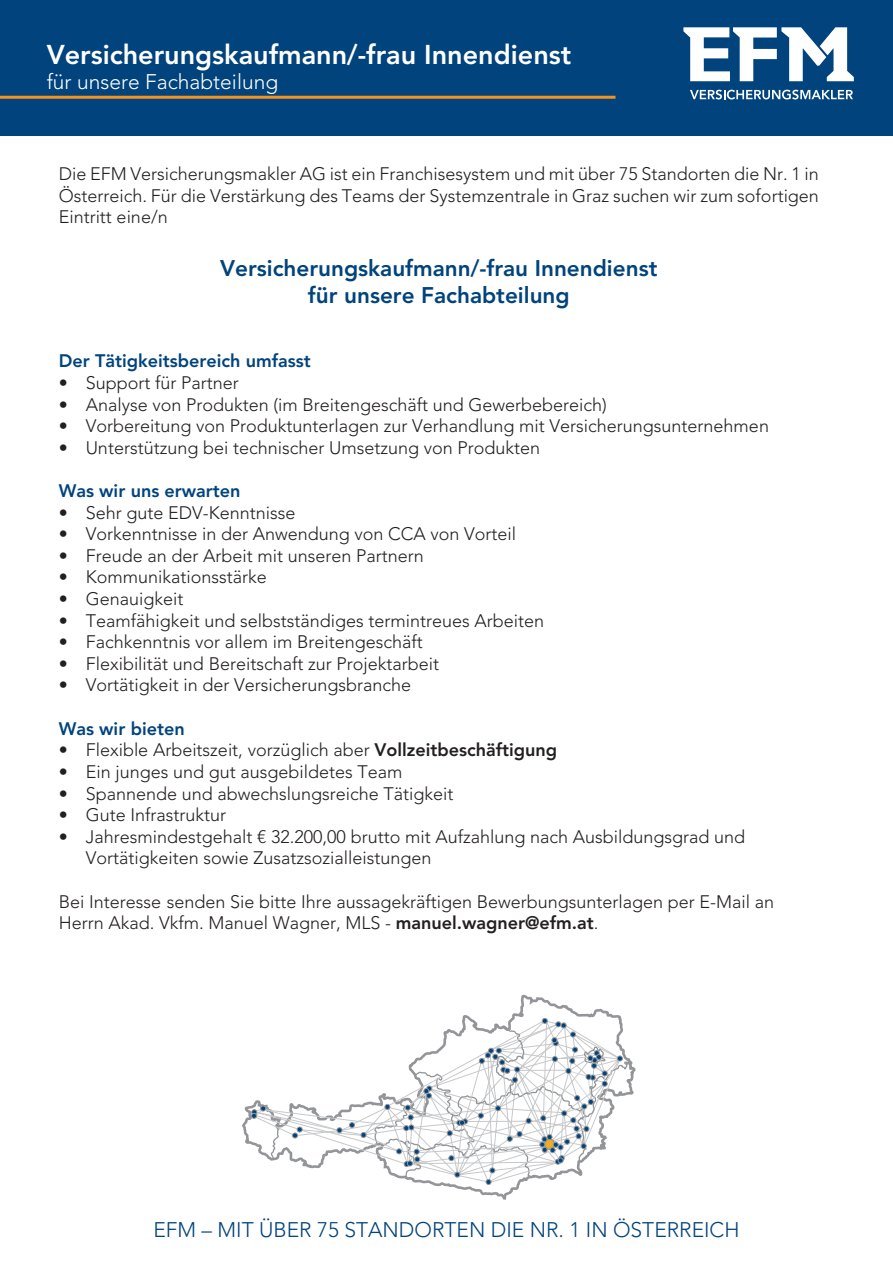
<style>
.page{position:relative;width:893px;height:1263px;background:#fff}
.page>*{position:absolute;margin:0;border:0;box-sizing:border-box;transform-origin:0 0}
.t1{font:800 27px "Avenir LT";color:#fff}
.t2{font:800 22.5px "Avenir LT";color:#01437c}
.t3{font:300 21px "Avenir LT";color:#01437c}
.t4{font:300 21px "Avenir LT";color:#fff}
.t5{font:300 18px/21.6px "Avenir LT";color:#231f20}
.t6{font:800 18px "Avenir LT";color:#01437c}
.s1{font-weight:800}
</style>
<div class="page">
<svg style="left:242px;top:1062px;width:393px;height:137px"></svg>
<svg style="left:462px;top:995px;width:170px;height:184px"></svg>
<svg style="left:251px;top:1018px;width:372px;height:167px"></svg>
<div style="left:0;top:0;width:893px;height:135px;background:#01437c"></div>
<svg style="left:690px;top:90px;width:163px;height:9px"></svg>
<svg style="left:683px;top:27px;width:171px;height:54px"></svg>
<hr style="left:0;top:96px;width:615px;height:3px;background:#f6911e">
<p class="t1" style="left:47px;top:38px;width:526px">Versicherungskaufmann/-frau Innendienst</p>
<p class="t4" style="left:47px;top:69px;width:233px">für unsere Fachabteilung</p>
<p class="t5" style="left:59px;top:163px;width:762px;text-align:justify">Die EFM Versicherungsmakler AG ist ein Franchisesystem und mit über 75 Standorten die Nr. 1 in Österreich. Für die Verstärkung des Teams der Systemzentrale in Graz suchen wir zum sofortigen Eintritt eine/n</p>
<p class="t2" style="left:220px;top:255px;width:439px">Versicherungskaufmann/-frau Innendienst</p>
<p class="t2" style="left:308px;top:282px;width:263px">für unsere Fachabteilung</p>
<p class="t6" style="left:59px;top:350px;width:254px">Der Tätigkeitsbereich umfasst</p>
<p class="t5" style="left:59px;top:372px;width:182px">• Support für Partner</p>
<p class="t5" style="left:59px;top:394px;width:550px">• Analyse von Produkten (im Breitengeschäft und Gewerbebereich)</p>
<p class="t5" style="left:59px;top:415px;width:712px">• Vorbereitung von Produktunterlagen zur Verhandlung mit Versicherungsunternehmen</p>
<p class="t5" style="left:59px;top:437px;width:483px">• Unterstützung bei technischer Umsetzung von Produkten</p>
<p class="t6" style="left:59px;top:480px;width:183px">Was wir uns erwarten</p>
<p class="t5" style="left:59px;top:502px;width:238px">• Sehr gute EDV-Kenntnisse</p>
<p class="t5" style="left:59px;top:523px;width:459px">• Vorkenntnisse in der Anwendung von CCA von Vorteil</p>
<p class="t5" style="left:59px;top:545px;width:367px">• Freude an der Arbeit mit unseren Partnern</p>
<p class="t5" style="left:59px;top:566px;width:210px">• Kommunikationsstärke</p>
<p class="t5" style="left:59px;top:588px;width:126px">• Genauigkeit</p>
<p class="t5" style="left:59px;top:610px;width:487px">• Teamfähigkeit und selbstständiges termintreues Arbeiten</p>
<p class="t5" style="left:59px;top:631px;width:366px">• Fachkenntnis vor allem im Breitengeschäft</p>
<p class="t5" style="left:59px;top:653px;width:382px">• Flexibilität und Bereitschaft zur Projektarbeit</p>
<p class="t5" style="left:59px;top:674px;width:354px">• Vortätigkeit in der Versicherungsbranche</p>
<p class="t6" style="left:59px;top:718px;width:128px">Was wir bieten</p>
<p class="t5" style="left:59px;top:739px;width:500px">• Flexible Arbeitszeit, vorzüglich aber <span class="s1">Vollzeitbeschäftigung</span></p>
<p class="t5" style="left:59px;top:761px;width:345px">• Ein junges und gut ausgebildetes Team</p>
<p class="t5" style="left:59px;top:782px;width:396px">• Spannende und abwechslungsreiche Tätigkeit</p>
<p class="t5" style="left:59px;top:804px;width:169px">• Gute Infrastruktur</p>
<p class="t5" style="left:86px;top:826px;width:661px;text-indent:-27px">• Jahresmindestgehalt € 32.200,00 brutto mit Aufzahlung nach Ausbildungsgrad und<br>Vortätigkeiten sowie Zusatzsozialleistungen</p>
<p class="t5" style="left:59px;top:890px;width:717px">Bei Interesse senden Sie bitte Ihre aussagekräftigen Bewerbungsunterlagen per E-Mail an<br>Herrn Akad. Vkfm. Manuel Wagner, MLS - <span class="s1">manuel.wagner@efm.at</span>.</p>
<p class="t3" style="left:153px;top:1218px;width:588px">EFM – MIT ÜBER 75 STANDORTEN DIE NR. 1 IN ÖSTERREICH</p>
</div>
